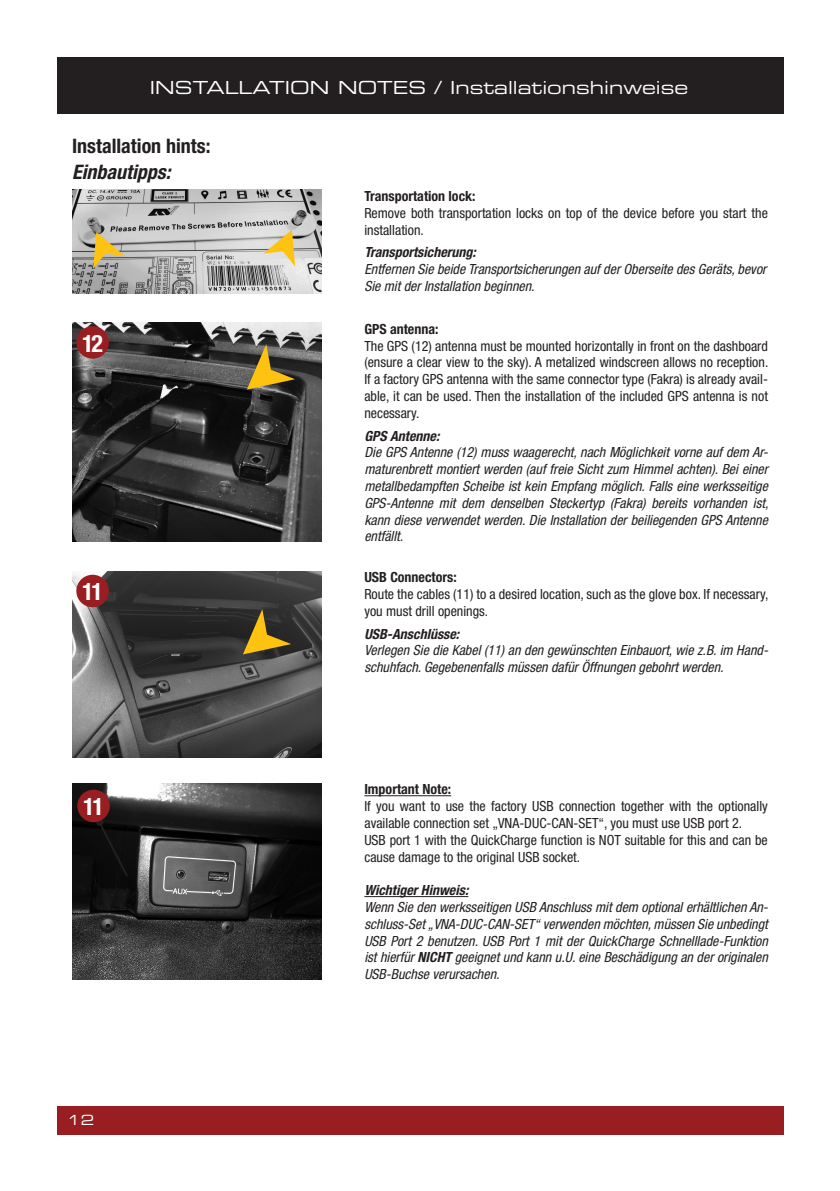
<style>
.page{position:relative;width:840px;height:1191px;background:#fff}
.page>*{position:absolute;margin:0;border:0;box-sizing:border-box;transform-origin:0 0}
.t1{font:700 condensed 24px "Helvetica Neue";color:#fff}
.t2{font:700 condensed 20px "Helvetica Neue";color:#231f20}
.t3{font:italic 700 condensed 20px "Helvetica Neue";color:#231f20}
.t4{font:18px "Eurostile Extended Two";color:#fff}
.t5{font:italic condensed 14px/16.8px "Helvetica Neue";color:#231f20;text-align:justify}
.t6{font:condensed 14px/16.8px "Helvetica Neue";color:#231f20}
.t7{font:italic 700 condensed 14px "Helvetica Neue";color:#231f20}
.t8{font:700 condensed 14px "Helvetica Neue";color:#231f20}
.t9{font:14px "Eurostile Extended Two";color:#fff}
.s1{font-weight:700}
</style>
<div class="page">
<div style="left:57px;top:1106px;width:725px;height:28px;background:#981e21"></div>
<div style="left:57px;top:57px;width:725px;height:56px;background:#231f20"></div>
<img style="left:72px;top:323px;width:250px;height:218px">
<img style="left:72px;top:571px;width:250px;height:186px">
<svg style="left:247px;top:344px;width:48px;height:45px;background:#837035"></svg>
<hr style="left:364px;top:795px;width:87px;height:1px;background:#231f20">
<hr style="left:364px;top:896px;width:104px;height:1px;background:#231f20">
<svg style="left:243px;top:609px;width:48px;height:45px;background:#705c22"></svg>
<div style="left:76px;top:326px;width:33px;height:33px;background:#981e21;border-radius:50%"></div>
<div style="left:76px;top:575px;width:33px;height:32px;background:#981e21;border-radius:50%"></div>
<img style="left:72px;top:190px;width:250px;height:103px">
<svg style="left:263px;top:230px;width:32px;height:36px"></svg>
<svg style="left:93px;top:232px;width:31px;height:37px"></svg>
<img style="left:72px;top:783px;width:250px;height:196px">
<svg style="left:97px;top:819px;width:33px;height:60px;background:#0d0d0d"></svg>
<div style="left:96px;top:818px;width:7px;height:8px;border:2px solid #231f20;border-radius:50%"></div>
<div style="left:77px;top:789px;width:33px;height:33px;background:#981e21;border-radius:50%"></div>
<p class="t4" style="left:150px;top:75px;width:539px">INSTALLATION NOTES / Installationshinweise</p>
<h2 class="t2" style="left:72px;top:133px;width:140px">Installation hints:</h2>
<h2 class="t3" style="left:72px;top:160px;width:100px">Einbautipps:</h2>
<h1 class="t1" style="left:82px;top:328px;width:22px">12</h1>
<h1 class="t1" style="left:82px;top:577px;width:22px">11</h1>
<h1 class="t1" style="left:83px;top:792px;width:22px">11</h1>
<p class="t9" style="left:67px;top:1110px;width:28px">12</p>
<p class="t8" style="left:364px;top:187px;width:113px">Transportation lock:</p>
<p class="t6" style="left:364px;top:204px;width:405px">Remove both transportation locks on top of the device before you start the installation.</p>
<p class="t7" style="left:364px;top:244px;width:113px">Transportsicherung:</p>
<p class="t5" style="left:364px;top:261px;width:403px">Entfernen Sie beide Transportsicherungen auf der Oberseite des Geräts, bevor<br>Sie mit der Installation beginnen.</p>
<p class="t8" style="left:364px;top:320px;width:76px">GPS antenna:</p>
<p class="t6" style="left:364px;top:337px;width:405px;text-align:justify">The GPS (12) antenna must be mounted horizontally in front on the dashboard (ensure a clear view to the sky). A metalized windscreen allows no reception.<br>If a factory GPS antenna with the same connector type (Fakra) is already avail&shy;able, it can be used. Then the installation of the included GPS antenna is not necessary.</p>
<p class="t7" style="left:364px;top:427px;width:76px">GPS Antenne:</p>
<p class="t5" style="left:364px;top:444px;width:405px">Die GPS Antenne (12) muss waagerecht, nach Möglichkeit vorne auf dem Ar&shy;maturenbrett montiert werden (auf freie Sicht zum Himmel achten). Bei einer metallbedampften Scheibe ist kein Empfang möglich. Falls eine werksseitige GPS-Antenne mit dem denselben Steckertyp (Fakra) bereits vorhanden ist, kann diese verwendet werden. Die Installation der beiliegenden GPS Antenne entfällt.</p>
<p class="t8" style="left:364px;top:568px;width:94px">USB Connectors:</p>
<p class="t6" style="left:364px;top:585px;width:405px">Route the cables (11) to a desired location, such as the glove box. If necessary, you must drill openings.</p>
<p class="t7" style="left:364px;top:625px;width:96px">USB-Anschlüsse:</p>
<p class="t5" style="left:364px;top:642px;width:405px">Verlegen Sie die Kabel (11) an den gewünschten Einbauort, wie z.B. im Hand&shy;schuhfach. Gegebenenfalls müssen dafür Öffnungen gebohrt werden.</p>
<p class="t8" style="left:364px;top:781px;width:88px">Important Note:</p>
<p class="t6" style="left:364px;top:797px;width:405px">If you want to use the factory USB connection together with the optionally available connection set „VNA-DUC-CAN-SET“, you must use USB port 2.<br>USB port 1 with the QuickCharge function is NOT suitable for this and can be cause damage to the original USB socket.</p>
<p class="t7" style="left:364px;top:881px;width:105px">Wichtiger Hinweis:</p>
<p class="t5" style="left:364px;top:898px;width:405px">Wenn Sie den werksseitigen USB Anschluss mit dem optional erhältlichen An&shy;schluss-Set „VNA-DUC-CAN-SET“ verwenden möchten, müssen Sie unbedingt USB Port 2 benutzen. USB Port 1 mit der QuickCharge Schnelllade-Funktion ist hierfür <span class="s1">NICHT</span> geeignet und kann u.U. eine Beschädigung an der originalen USB-Buchse verursachen.</p>
</div>
